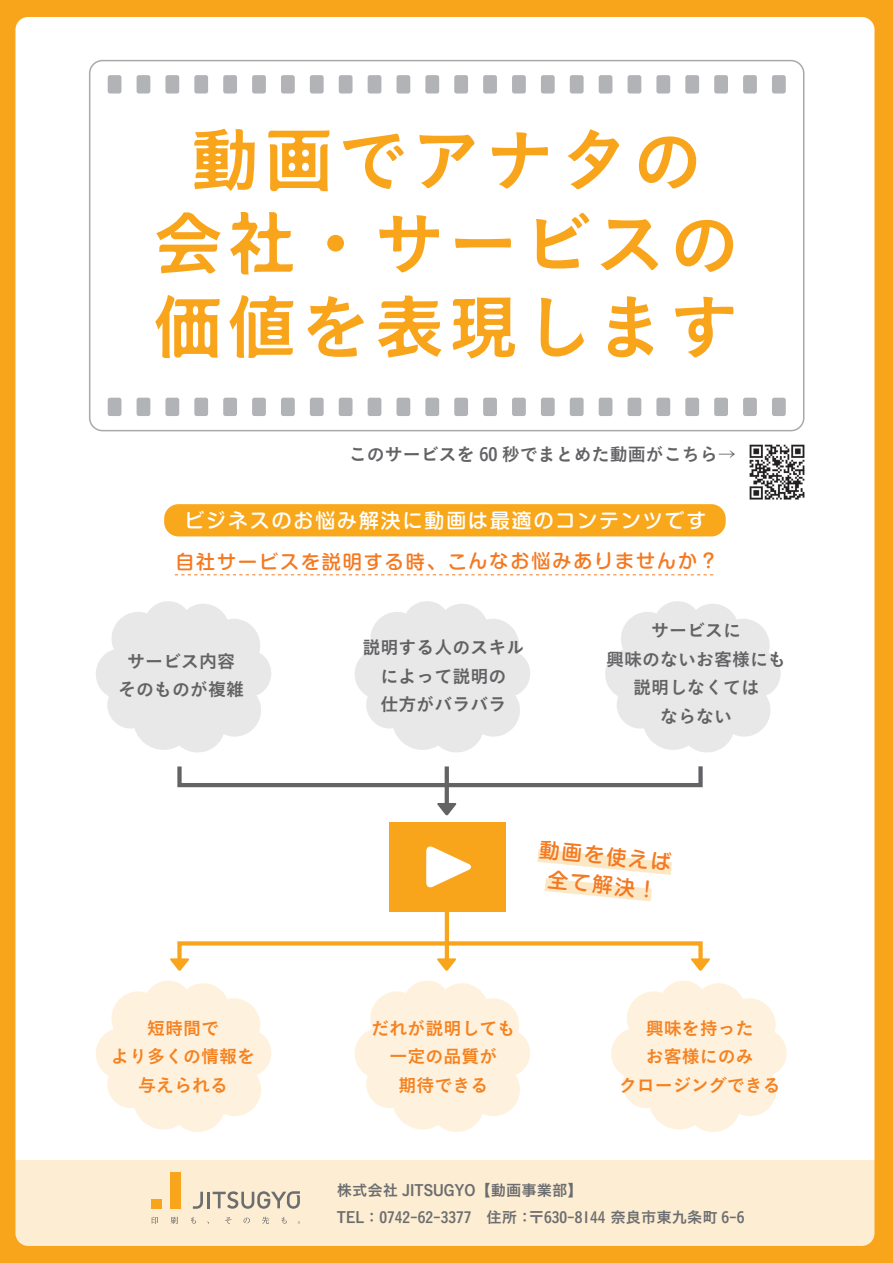
<style>
.page{position:relative;width:893px;height:1263px;background:#f9a51b}
.page>*{position:absolute;margin:0;border:0;box-sizing:border-box;transform-origin:0 0}
.t1{font:500 20.4px/29.1px "GJ Shin M Go Pro N";color:#f47921;text-align:center}
.t2{font:500 19.8px "GJ Shin M Go Pro N";letter-spacing:.1em;color:#fff}
.t3{font:500 19.05px "GJ Shin M Go Pro N";letter-spacing:.095em;color:#f47921}
.t4{font:18px/28.5px "Koburina Go Std W6";color:#636366;text-align:center}
.t5{font:18px/28.5px "Koburina Go Std W6";color:#f58220;text-align:center}
.t6{font:18px/28.5px "Koburina Go Std W6";color:#616164;text-align:center}
.t7{font:15.3px/27px "Koburina Go Std W6";color:#6c6d70}
</style>
<div class="page">
<div style="left:15px;top:17px;width:859px;height:1229px;background:#fff;border-radius:13px"></div>
<div style="left:164px;top:504px;width:562px;height:32px;background:#f9a71b;border-radius:14px"></div>
<svg style="left:96px;top:601px;width:175px;height:151px"></svg>
<svg style="left:355px;top:601px;width:175px;height:151px"></svg>
<svg style="left:605px;top:601px;width:176px;height:151px"></svg>
<svg style="left:96px;top:981px;width:175px;height:151px"></svg>
<svg style="left:355px;top:981px;width:175px;height:151px"></svg>
<svg style="left:611px;top:981px;width:176px;height:151px"></svg>
<svg style="left:537px;top:849px;width:135px;height:52px"></svg>
<div style="left:177px;top:764px;width:526px;height:23px;border:4px solid #636366"></div>
<hr style="left:445px;top:766px;width:4px;height:42px;background:#636366">
<div style="left:177px;top:941px;width:526px;height:23px;border:4px solid #f9a51b"></div>
<hr style="left:445px;top:910px;width:4px;height:52px;background:#f9a51b">
<div style="left:389px;top:822px;width:116px;height:89px;background:#f9a51b"></div>
<svg style="left:426px;top:846px;width:46px;height:42px"></svg>
<svg style="left:437px;top:803px;width:20px;height:12px"></svg>
<svg style="left:170px;top:958px;width:19px;height:13px"></svg>
<svg style="left:437px;top:958px;width:19px;height:13px"></svg>
<svg style="left:691px;top:958px;width:19px;height:13px"></svg>
<div style="left:89px;top:60px;width:715px;height:371px;border:2px solid #a8a9ad;border-radius:13px"></div>
<svg style="left:194px;top:129px;width:61px;height:62px"></svg>
<svg style="left:268px;top:130px;width:61px;height:61px"></svg>
<svg style="left:343px;top:134px;width:61px;height:55px"></svg>
<svg style="left:419px;top:135px;width:55px;height:53px"></svg>
<svg style="left:492px;top:132px;width:56px;height:57px"></svg>
<svg style="left:567px;top:129px;width:52px;height:60px"></svg>
<svg style="left:639px;top:136px;width:57px;height:52px"></svg>
<svg style="left:156px;top:212px;width:65px;height:62px"></svg>
<svg style="left:230px;top:212px;width:63px;height:62px"></svg>
<div style="left:327px;top:235px;width:17px;height:17px;background:#f9a51b;border-radius:50%"></div>
<svg style="left:379px;top:215px;width:60px;height:57px"></svg>
<svg style="left:455px;top:238px;width:56px;height:10px"></svg>
<svg style="left:536px;top:213px;width:53px;height:55px"></svg>
<svg style="left:600px;top:219px;width:58px;height:51px"></svg>
<svg style="left:676px;top:220px;width:57px;height:52px"></svg>
<svg style="left:155px;top:295px;width:65px;height:63px"></svg>
<svg style="left:229px;top:295px;width:64px;height:63px"></svg>
<svg style="left:308px;top:296px;width:56px;height:61px"></svg>
<svg style="left:378px;top:295px;width:64px;height:63px"></svg>
<svg style="left:452px;top:297px;width:63px;height:62px"></svg>
<svg style="left:541px;top:298px;width:43px;height:58px"></svg>
<svg style="left:608px;top:296px;width:45px;height:61px"></svg>
<svg style="left:675px;top:297px;width:58px;height:60px"></svg>
<div style="left:108px;top:75px;width:13px;height:19px;background:#b2b3b7;border-radius:2px"></div>
<div style="left:137px;top:75px;width:13px;height:19px;background:#b2b3b7;border-radius:2px"></div>
<div style="left:165px;top:75px;width:14px;height:19px;background:#b2b3b7;border-radius:2px"></div>
<div style="left:194px;top:75px;width:14px;height:19px;background:#b2b3b7;border-radius:2px"></div>
<div style="left:223px;top:75px;width:14px;height:19px;background:#b2b3b7;border-radius:2px"></div>
<div style="left:252px;top:75px;width:14px;height:19px;background:#b2b3b7;border-radius:2px"></div>
<div style="left:281px;top:75px;width:14px;height:19px;background:#b2b3b7;border-radius:2px"></div>
<div style="left:310px;top:75px;width:14px;height:19px;background:#b2b3b7;border-radius:2px"></div>
<div style="left:339px;top:75px;width:14px;height:19px;background:#b2b3b7;border-radius:2px"></div>
<div style="left:368px;top:75px;width:13px;height:19px;background:#b2b3b7;border-radius:2px"></div>
<div style="left:396px;top:75px;width:14px;height:19px;background:#b2b3b7;border-radius:2px"></div>
<div style="left:425px;top:75px;width:14px;height:19px;background:#b2b3b7;border-radius:2px"></div>
<div style="left:454px;top:75px;width:14px;height:19px;background:#b2b3b7;border-radius:2px"></div>
<div style="left:483px;top:75px;width:14px;height:19px;background:#b2b3b7;border-radius:2px"></div>
<div style="left:512px;top:75px;width:14px;height:19px;background:#b2b3b7;border-radius:2px"></div>
<div style="left:541px;top:75px;width:14px;height:19px;background:#b2b3b7;border-radius:2px"></div>
<div style="left:570px;top:75px;width:14px;height:19px;background:#b2b3b7;border-radius:2px"></div>
<div style="left:599px;top:75px;width:13px;height:19px;background:#b2b3b7;border-radius:2px"></div>
<div style="left:628px;top:75px;width:13px;height:19px;background:#b2b3b7;border-radius:2px"></div>
<div style="left:656px;top:75px;width:14px;height:19px;background:#b2b3b7;border-radius:2px"></div>
<div style="left:685px;top:75px;width:14px;height:19px;background:#b2b3b7;border-radius:2px"></div>
<div style="left:714px;top:75px;width:14px;height:19px;background:#b2b3b7;border-radius:2px"></div>
<div style="left:743px;top:75px;width:14px;height:19px;background:#b2b3b7;border-radius:2px"></div>
<div style="left:772px;top:75px;width:14px;height:19px;background:#b2b3b7;border-radius:2px"></div>
<div style="left:108px;top:398px;width:13px;height:18px;background:#b2b3b7;border-radius:2px"></div>
<div style="left:137px;top:398px;width:13px;height:18px;background:#b2b3b7;border-radius:2px"></div>
<div style="left:165px;top:398px;width:14px;height:18px;background:#b2b3b7;border-radius:2px"></div>
<div style="left:194px;top:398px;width:14px;height:18px;background:#b2b3b7;border-radius:2px"></div>
<div style="left:223px;top:398px;width:14px;height:18px;background:#b2b3b7;border-radius:2px"></div>
<div style="left:252px;top:398px;width:14px;height:18px;background:#b2b3b7;border-radius:2px"></div>
<div style="left:281px;top:398px;width:14px;height:18px;background:#b2b3b7;border-radius:2px"></div>
<div style="left:310px;top:398px;width:14px;height:18px;background:#b2b3b7;border-radius:2px"></div>
<div style="left:339px;top:398px;width:14px;height:18px;background:#b2b3b7;border-radius:2px"></div>
<div style="left:368px;top:398px;width:13px;height:18px;background:#b2b3b7;border-radius:2px"></div>
<div style="left:396px;top:398px;width:14px;height:18px;background:#b2b3b7;border-radius:2px"></div>
<div style="left:425px;top:398px;width:14px;height:18px;background:#b2b3b7;border-radius:2px"></div>
<div style="left:454px;top:398px;width:14px;height:18px;background:#b2b3b7;border-radius:2px"></div>
<div style="left:483px;top:398px;width:14px;height:18px;background:#b2b3b7;border-radius:2px"></div>
<div style="left:512px;top:398px;width:14px;height:18px;background:#b2b3b7;border-radius:2px"></div>
<div style="left:541px;top:398px;width:14px;height:18px;background:#b2b3b7;border-radius:2px"></div>
<div style="left:570px;top:398px;width:14px;height:18px;background:#b2b3b7;border-radius:2px"></div>
<div style="left:599px;top:398px;width:13px;height:18px;background:#b2b3b7;border-radius:2px"></div>
<div style="left:628px;top:398px;width:13px;height:18px;background:#b2b3b7;border-radius:2px"></div>
<div style="left:656px;top:398px;width:14px;height:18px;background:#b2b3b7;border-radius:2px"></div>
<div style="left:685px;top:398px;width:14px;height:18px;background:#b2b3b7;border-radius:2px"></div>
<div style="left:714px;top:398px;width:14px;height:18px;background:#b2b3b7;border-radius:2px"></div>
<div style="left:743px;top:398px;width:14px;height:18px;background:#b2b3b7;border-radius:2px"></div>
<div style="left:772px;top:398px;width:14px;height:18px;background:#b2b3b7;border-radius:2px"></div>
<svg style="left:175px;top:574px;width:539px;height:1px"></svg>
<svg style="left:5px;top:1161px;width:884px;height:90px;background:#fce6c1"></svg>
<div style="left:170px;top:1172px;width:10px;height:37px;background:#f9a51b"></div>
<div style="left:151px;top:1199px;width:10px;height:10px;background:#f9a51b"></div>
<hr style="left:207px;top:1192px;width:3px;height:16px;background:#6c6d70">
<svg style="left:193px;top:1192px;width:10px;height:17px"></svg>
<svg style="left:213px;top:1191px;width:87px;height:18px;background:#c9bfaf"></svg>
<svg style="left:152px;top:1217px;width:6px;height:7px"></svg>
<svg style="left:171px;top:1217px;width:7px;height:7px"></svg>
<svg style="left:191px;top:1217px;width:5px;height:6px"></svg>
<svg style="left:225px;top:1217px;width:7px;height:7px"></svg>
<svg style="left:243px;top:1218px;width:7px;height:5px"></svg>
<svg style="left:262px;top:1217px;width:7px;height:7px"></svg>
<svg style="left:282px;top:1217px;width:5px;height:6px"></svg>
<img style="left:749px;top:444px;width:56px;height:56px">
<p class="t4" style="left:349px;top:440px;width:389px">このサービスを 60 秒でまとめた動画がこちら→</p>
<p class="t2" style="left:184px;top:504px;width:524px">ビジネスのお悩み解決に動画は最適のコンテンツです</p>
<p class="t3" style="left:175px;top:546px;width:544px">自社サービスを説明する時、こんなお悩みありませんか?</p>
<p class="t4" style="left:118px;top:647px;width:127px">サービス内容そのものが複雑</p>
<p class="t6" style="left:362px;top:634px;width:163px">説明する人のスキルによって説明の<br>仕方がバラバラ</p>
<p class="t4" style="left:606px;top:617px;width:181px">サービスに<br>興味のないお客様にも説明しなくては<br>ならない</p>
<p class="t1" style="left:542px;top:832px;width:134px;rotate:6deg">動画を使えば全て解決!</p>
<p class="t5" style="left:111px;top:1014px;width:145px">短時間で<br>より多くの情報を与えられる</p>
<p class="t5" style="left:371px;top:1014px;width:145px">だれが説明しても一定の品質が<br>期待できる</p>
<p class="t5" style="left:619px;top:1014px;width:163px">興味を持った<br>お客様にのみ<br>クロージングできる</p>
<p class="t7" style="left:529px;top:1177px;width:217px;text-indent:-192px">株式会社 JITSUGYO【動画事業部【<br>〒630-8144 奈良市東九条町 6-6</p>
<p class="t7" style="left:337px;top:1204px;width:197px">TEL：0742-62-3377　住所：</p>
</div>
